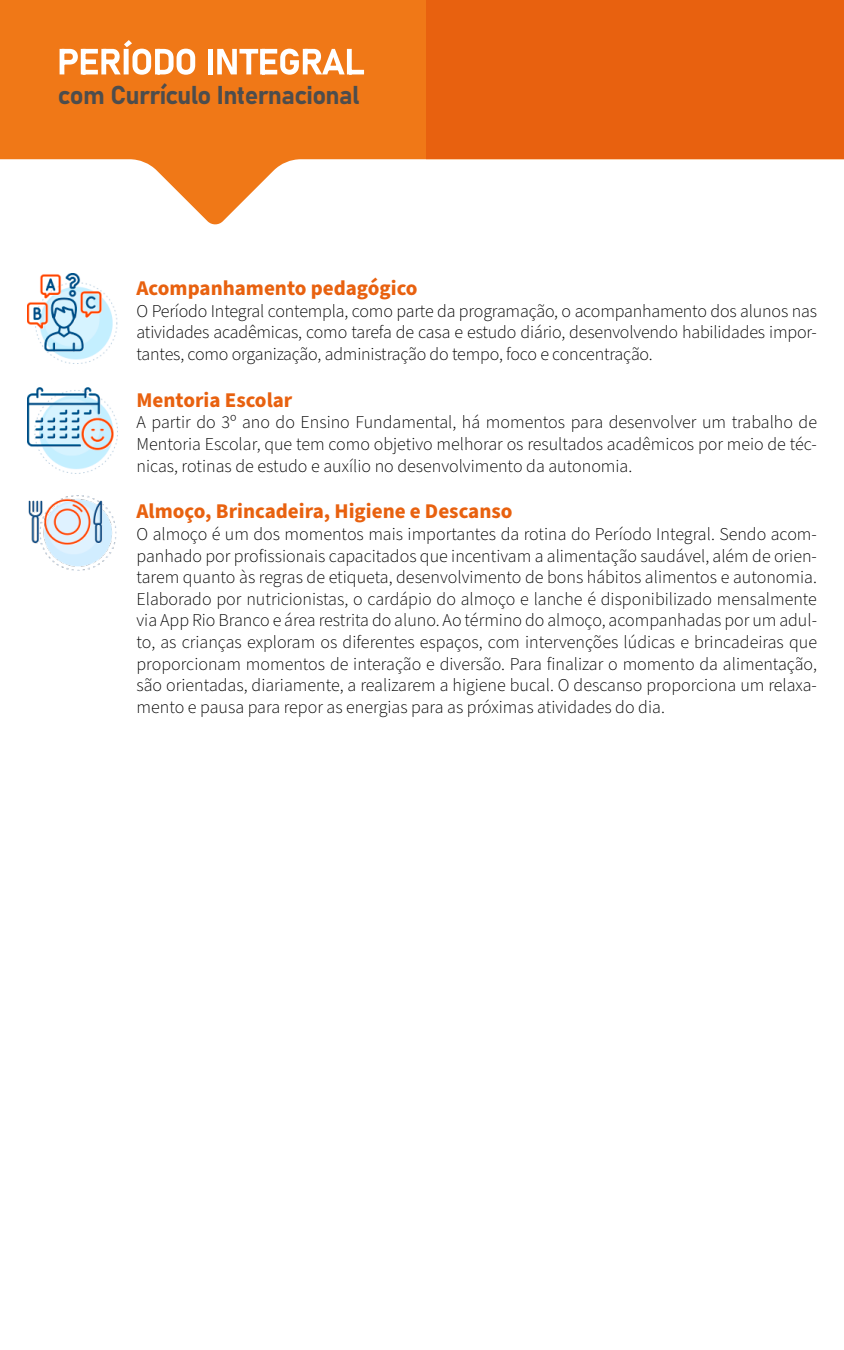
<style>
.page{position:relative;width:844px;height:1350px;background:#fff}
.page>*{position:absolute;margin:0;border:0;box-sizing:border-box;transform-origin:0 0}
.t1{font:25.5px "Bahnschrift";letter-spacing:-.025em;color:#4d4d4d}
.t2{font:700 21px "Source Sans Pro";color:#e8610f}
.t3{font:300 18px/21.6px "Source Sans Pro";color:#000;text-align:justify}
</style>
<div class="page">
<svg style="left:0;top:0;width:426px;height:225px;fill:#f07817"></svg>
<svg style="left:60px;top:40px;width:135px;height:35px"></svg>
<div style="left:208px;top:49px;width:5px;height:25px;background:#fff"></div>
<svg style="left:217px;top:49px;width:147px;height:26px"></svg>
<hr style="left:426px;top:159px;width:418px;height:1px;background:#facca6">
<div style="left:426px;top:0;width:418px;height:159px;background:#e8610f"></div>
<img style="left:27px;top:274px;width:90px;height:90px">
<img style="left:27px;top:387px;width:90px;height:87px">
<img style="left:28px;top:495px;width:89px;height:76px">
<h1 class="t1" style="left:58px;top:76px;width:303px">com Currículo Internacional</h1>
<p class="t2" style="left:136px;top:274px;width:283px">Acompanhamento pedagógico</p>
<p class="t3" style="left:136px;top:301px;width:682px">O Período Integral contempla, como parte da programação, o acompanhamento dos alunos nas atividades acadêmicas, como tarefa de casa e estudo diário, desenvolvendo habilidades impor&shy;tantes, como organização, administração do tempo, foco e concentração.</p>
<p class="t2" style="left:136px;top:386px;width:157px">Mentoria Escolar</p>
<p class="t3" style="left:136px;top:412px;width:682px">A partir do 3º ano do Ensino Fundamental, há momentos para desenvolver um trabalho de Mentoria Escolar, que tem como objetivo melhorar os resultados acadêmicos por meio de téc&shy;nicas, rotinas de estudo e auxílio no desenvolvimento da autonomia.</p>
<p class="t2" style="left:136px;top:497px;width:377px">Almoço, Brincadeira, Higiene e Descanso</p>
<p class="t3" style="left:136px;top:524px;width:682px">O almoço é um dos momentos mais importantes da rotina do Período Integral. Sendo acom&shy;panhado por profissionais capacitados que incentivam a alimentação saudável, além de orien&shy;tarem quanto às regras de etiqueta, desenvolvimento de bons hábitos alimentos e autonomia.<br>Elaborado por nutricionistas, o cardápio do almoço e lanche é disponibilizado mensalmente via App Rio Branco e área restrita do aluno. Ao término do almoço, acompanhadas por um adul&shy;to, as crianças exploram os diferentes espaços, com intervenções lúdicas e brincadeiras que proporcionam momentos de interação e diversão. Para finalizar o momento da alimentação, são orientadas, diariamente, a realizarem a higiene bucal. O descanso proporciona um relaxa&shy;mento e pausa para repor as energias para as próximas atividades do dia.</p>
</div>
